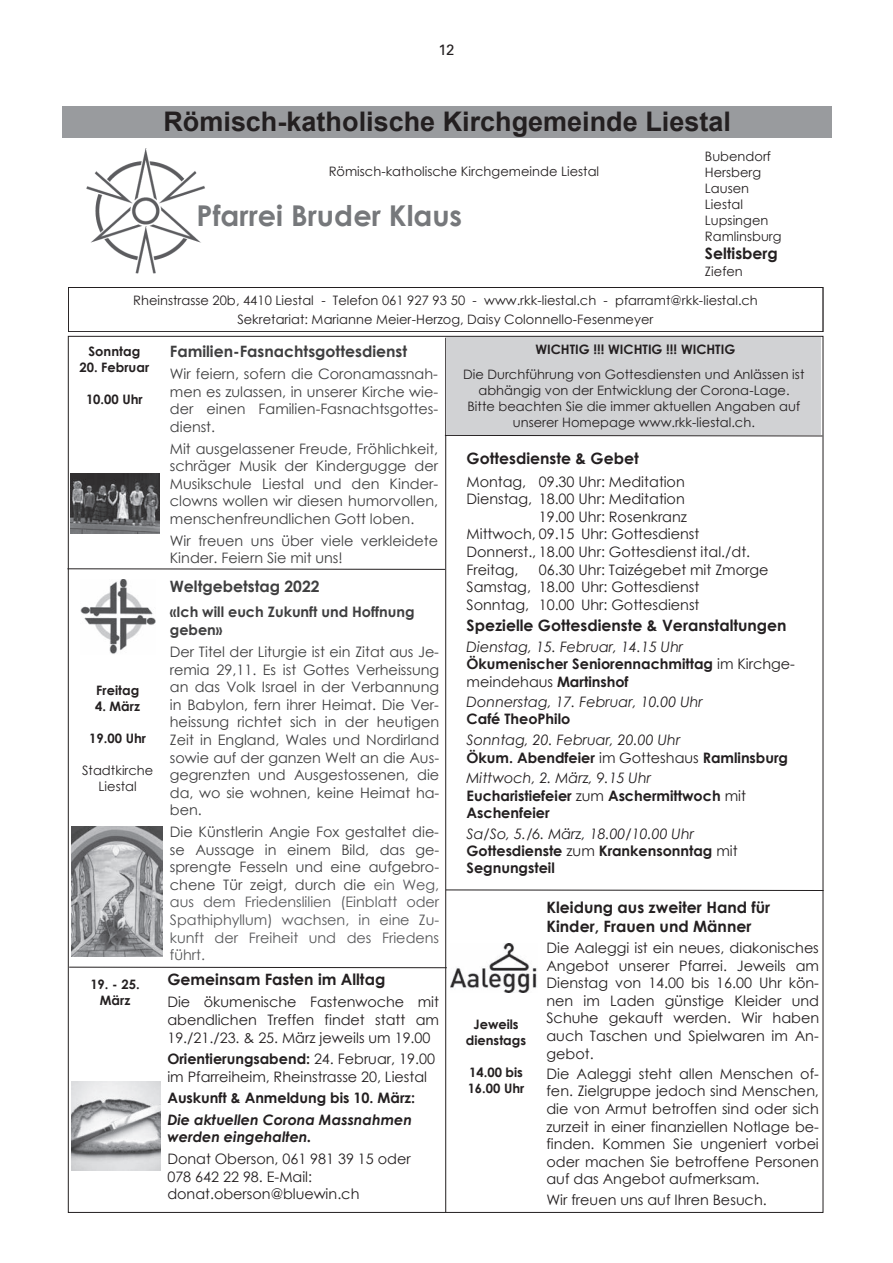
<style>
.page{position:relative;width:893px;height:1263px;background:#fff}
.page>*{position:absolute;margin:0;border:0;box-sizing:border-box;transform-origin:0 0}
.t1{font:700 28.65px "Century Gothic";color:#76787b}
.t2{font:700 27px "Arial";color:#231f20}
.t3{font:700 15.6px/19.2px "Century Gothic";color:#231f20}
.t4{font:700 15.6px "Century Gothic";color:#3f3f40}
.t5{font:15px "Univers";color:#231f20}
.t6{font:14.4px/17.5px "Century Gothic";color:#231f20}
.t7{font:14.4px/17.5px "Century Gothic";color:#3f3f40;text-align:justify}
.t8{font:700 14.4px/17.2px "Century Gothic";color:#231f20}
.t9{font:italic 14.4px/17.7px "Century Gothic";color:#231f20}
.t10{font:italic 700 14.4px/17.5px "Century Gothic";color:#231f20}
.t11{font:700 14.4px/17.5px "Century Gothic";color:#3f3f40}
.t12{font:13.05px/16px "Century Gothic";color:#231f20;text-align:center}
.t13{font:700 13.05px/15.9px "Century Gothic";color:#231f20;text-align:center}
.s1{color:#57585a}
.s2{font-weight:700}
.s3{font-weight:400;font-style:italic}
.s4{font-weight:400}
.s5{font-weight:700;font-style:normal}
.s6{font-style:normal}
</style>
<div class="page">
<div style="left:68px;top:287px;width:755px;height:45px;border:1px solid #231f20"></div>
<img style="left:86px;top:148px;width:119px;height:126px">
<hr style="left:445px;top:338px;width:1px;height:874px;background:#231f20">
<svg style="left:69px;top:967px;width:378px;height:1px"></svg>
<img style="left:71px;top:827px;width:92px;height:130px">
<img style="left:71px;top:1082px;width:89px;height:88px">
<img style="left:80px;top:579px;width:76px;height:75px">
<svg style="left:446px;top:435px;width:377px;height:1px"></svg>
<div style="left:447px;top:338px;width:374px;height:97px;background:#d1d2d4"></div>
<svg style="left:67px;top:568px;width:378px;height:2px"></svg>
<img style="left:70px;top:474px;width:90px;height:59px">
<svg style="left:446px;top:889px;width:378px;height:2px"></svg>
<img style="left:451px;top:943px;width:86px;height:49px">
<div style="left:62px;top:106px;width:770px;height:31px;background:#999b9e"></div>
<p class="t5" style="left:438px;top:40px;width:17px">12</p>
<h2 class="t2" style="left:163px;top:102px;width:569px">Römisch-katholische Kirchgemeinde Liestal</h2>
<p class="t12" style="left:329px;top:164px;width:272px">Römisch-katholische Kirchgemeinde Liestal</p>
<h1 class="t1" style="left:197px;top:194px;width:267px">Pfarrei Bruder Klaus</h1>
<p class="t12" style="left:705px;top:148px;width:78px;text-align:left">Bubendorf<br>Hersberg<br>Lausen<br>Liestal<br>Lupsingen<br>Ramlinsburg</p>
<p class="t3" style="left:705px;top:243px;width:75px">Seltisberg</p>
<p class="t12" style="left:705px;top:263px;width:39px">Ziefen</p>
<h2 class="t2" style="left:364px;top:274px;width:132px">1 A4-Seite</h2>
<p class="t12" style="left:133px;top:291px;width:626px;line-height:18.6px">Rheinstrasse 20b, 4410 Liestal - Telefon 061 927 93 50 - www.rkk-liestal.ch - pfarramt@rkk-liestal.ch<br>Sekretariat: Marianne Meier-Herzog, Daisy Colonnello-Fesenmeyer</p>
<p class="t13" style="left:89px;top:343px;width:53px">Sonntag</p>
<p class="t13" style="left:79px;top:359px;width:71px">20. Februar</p>
<p class="t13" style="left:86px;top:391px;width:58px">10.00 Uhr</p>
<p class="t13" style="left:96px;top:681px;width:44px">Freitag</p>
<p class="t13" style="left:95px;top:697px;width:46px">4. März</p>
<p class="t13" style="left:89px;top:729px;width:58px">19.00 Uhr</p>
<p class="t12" style="left:82px;top:762px;width:73px">Stadtkirche<br>Liestal</p>
<p class="t13" style="left:90px;top:975px;width:51px">19. - 25.<br>März</p>
<p class="t4" style="left:170px;top:339px;width:239px">Familien-Fasnachtsgottesdienst</p>
<p class="t7" style="left:170px;top:365px;width:270px">Wir feiern, sofern die Coronamassnah&shy;men es zulassen, in unserer Kirche wie&shy;der einen Familien-Fasnachtsgottes&shy;dienst.</p>
<p class="t7" style="left:170px;top:439px;width:270px">Mit ausgelassener Freude, Fröhlichkeit, schräger Musik der Kindergugge der Musikschule Liestal und den Kinder&shy;clowns wollen wir diesen humorvollen, menschenfreundlichen Gott loben.</p>
<p class="t7" style="left:170px;top:531px;width:270px">Wir freuen uns über viele verkleidete<br>Kinder. Feiern Sie mit uns!</p>
<p class="t4" style="left:170px;top:574px;width:151px">Weltgebetstag 2022</p>
<p class="t11" style="left:170px;top:603px;width:246px">«Ich will euch Zukunft und Hoffnung geben»</p>
<p class="t7" style="left:170px;top:643px;width:271px">Der Titel der Liturgie ist ein Zitat aus Je&shy;remia 29,11. Es ist Gottes Verheissung an das Volk Israel in der Verbannung in Babylon, fern ihrer Heimat. Die Ver&shy;heissung richtet sich in der heutigen Zeit in England, Wales und Nordirland sowie auf der ganzen Welt an die Aus&shy;gegrenzten und Ausgestossenen, die da, wo sie wohnen, keine Heimat ha&shy;ben.</p>
<p class="t7" style="left:170px;top:823px;width:271px">Die Künstlerin Angie Fox gestaltet die&shy;se Aussage in einem Bild, das ge&shy;sprengte Fesseln und eine aufgebro&shy;chene Tür zeigt, durch die <span class="s1">ein Weg, aus dem Friedenslilien (Einblatt oder Spathiphyllum) wachsen, in eine Zu&shy;kunft der Freiheit und des Friedens führt.</span></p>
<p class="t3" style="left:167px;top:969px;width:219px">Gemeinsam Fasten im Alltag</p>
<p class="t6" style="left:167px;top:993px;width:273px;text-align:justify">Die ökumenische Fastenwoche mit abendlichen Treffen findet statt am 19./21./23. &amp; 25. März jeweils um 19.00</p>
<p class="t6" style="left:167px;top:1050px;width:269px"><span class="s2">Orientierungsabend:</span> 24. Februar, 19.00 im Pfarreiheim, Rheinstrasse 20, Liestal</p>
<p class="t8" style="left:167px;top:1088px;width:249px">Auskunft &amp; Anmeldung bis 10. März:</p>
<p class="t10" style="left:167px;top:1110px;width:246px">Die aktuellen Corona Massnahmen werden eingehalten.</p>
<p class="t6" style="left:167px;top:1149px;width:245px">Donat Oberson, 061 981 39 15 oder<br>078 642 22 98. E-Mail: donat.oberson@bluewin.ch</p>
<p class="t13" style="left:535px;top:341px;width:201px">WICHTIG !!! WICHTIG !!! WICHTIG</p>
<p class="t12" style="left:463px;top:366px;width:343px">Die Durchführung von Gottesdiensten und Anlässen ist abhängig von der Entwicklung der Corona-Lage.<br>Bitte beachten Sie die immer aktuellen Angaben auf unserer Homepage www.rkk-liestal.ch.</p>
<p class="t3" style="left:467px;top:448px;width:174px">Gottesdienste &amp; Gebet</p>
<p class="t6" style="left:467px;top:472px;width:220px">Montag, 09.30 Uhr: Meditation</p>
<p class="t6" style="left:467px;top:490px;width:220px">Dienstag, 18.00 Uhr: Meditation</p>
<p class="t6" style="left:539px;top:508px;width:150px">19.00 Uhr: Rosenkranz</p>
<p class="t6" style="left:467px;top:525px;width:234px">Mittwoch, 09.15 Uhr: Gottesdienst</p>
<p class="t6" style="left:467px;top:543px;width:285px">Donnerst., 18.00 Uhr: Gottesdienst ital./dt.</p>
<p class="t6" style="left:467px;top:560px;width:53px">Freitag,</p>
<p class="t6" style="left:467px;top:560px;width:304px;text-indent:72px">06.30 Uhr: Taizégebet mit Zmorge<br>Samstag, 18.00 Uhr: Gottesdienst<br>Sonntag, 10.00 Uhr: Gottesdienst</p>
<p class="t3" style="left:467px;top:615px;width:322px">Spezielle Gottesdienste &amp; Veranstaltungen</p>
<p class="t8" style="left:467px;top:637px;width:330px"><span class="s3">Dienstag, 15. Februar, 14.15 Uhr<br></span>Ökumenischer Seniorennachmittag <span class="s4">im Kirchge&shy;meindehaus</span> Martinshof</p>
<p class="t9" style="left:467px;top:693px;width:238px">Donnerstag, 17. Februar, 10.00 Uhr</p>
<p class="t8" style="left:467px;top:710px;width:105px">Café TheoPhilo</p>
<p class="t9" style="left:467px;top:731px;width:323px">Sonntag, 20. Februar, 20.00 Uhr<br><span class="s5">Ökum. Abendfeier</span> <span class="s6">im Gotteshaus</span> <span class="s5">Ramlinsburg</span></p>
<p class="t8" style="left:467px;top:768px;width:281px"><span class="s3">Mittwoch, 2. März, 9.15 Uhr<br></span>Eucharistiefeier <span class="s4">zum</span> Aschermittwoch <span class="s4">mit<br></span>Aschenfeier</p>
<p class="t8" style="left:467px;top:824px;width:273px"><span class="s3">Sa/So, 5./6. März, 18.00/10.00 Uhr<br></span>Gottesdienste <span class="s4">zum</span> Krankensonntag <span class="s4">mit<br></span>Segnungsteil</p>
<p class="t13" style="left:466px;top:1015px;width:62px">Jeweils dienstags</p>
<p class="t13" style="left:468px;top:1064px;width:58px;text-align:left">14.00 bis<br>16.00 Uhr</p>
<p class="t3" style="left:546px;top:897px;width:225px">Kleidung aus zweiter Hand für<br>Kinder, Frauen und Männer</p>
<p class="t6" style="left:546px;top:939px;width:274px;text-align:justify">Die Aaleggi ist ein neues, diakonisches Angebot unserer Pfarrei. Jeweils am Dienstag von 14.00 bis 16.00 Uhr kön&shy;nen im Laden günstige Kleider und Schuhe gekauft werden. Wir haben auch Taschen und Spielwaren im An&shy;gebot.</p>
<p class="t6" style="left:546px;top:1064px;width:274px;text-align:justify">Die Aaleggi steht allen Menschen of&shy;fen. Zielgruppe jedoch sind Menschen, die von Armut betroffen sind oder sich zurzeit in einer finanziellen Notlage be&shy;finden. Kommen Sie ungeniert vorbei oder machen Sie betroffene Personen auf das Angebot aufmerksam.</p>
<p class="t6" style="left:546px;top:1190px;width:222px">Wir freuen uns auf Ihren Besuch.</p>
</div>
